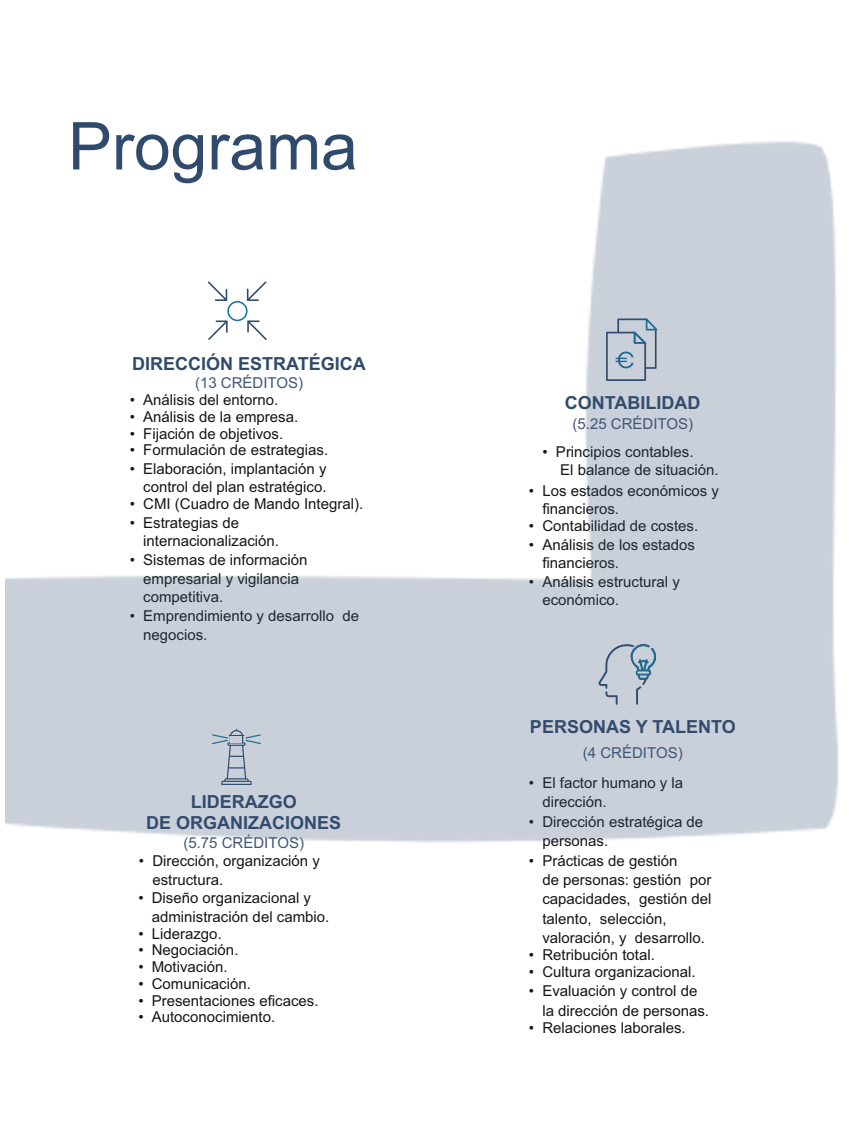
<style>
.page{position:relative;width:849px;height:1148px;background:#fff}
.page>*{position:absolute;margin:0;border:0;box-sizing:border-box;transform-origin:0 0}
.t1{font:66px "EHU Sans";color:#304a6d}
.t2{font:900 18px/21.5px "EHU Sans";color:#304a6d;text-align:center}
.t3{font:15px/18.6px "EHU Sans";color:#151616}
.t4{font:15px "EHU Sans";color:#435677}
</style>
<div class="page">
<img style="left:6px;top:141px;width:833px;height:702px">
<h1 class="t1" style="left:68px;top:121px;width:291px">Programa</h1>
<p class="t2" style="left:132px;top:354px;width:235px">DIRECCIÓN ESTRATÉGICA</p>
<p class="t4" style="left:195px;top:377px;width:110px">(13 CRÉDITOS)</p>
<p class="t3" style="left:130px;top:392px;width:150px">• Análisis del entorno.</p>
<p class="t3" style="left:130px;top:408px;width:170px">• Análisis de la empresa.</p>
<p class="t3" style="left:130px;top:425px;width:155px">• Fijación de objetivos.</p>
<p class="t3" style="left:130px;top:442px;width:200px">• Formulación de estrategias.</p>
<p class="t3" style="left:130px;top:460px;width:198px;text-align:right">• Elaboración, implantación y control del plan estratégico.</p>
<p class="t3" style="left:130px;top:496px;width:235px">• CMI (Cuadro de Mando Integral).</p>
<p class="t3" style="left:143px;top:514px;width:137px;text-indent:-13px">• Estrategias de internacionalización.</p>
<p class="t3" style="left:143px;top:552px;width:166px;text-indent:-13px">• Sistemas de información empresarial y vigilancia competitiva.</p>
<p class="t3" style="left:143px;top:607px;width:217px;text-indent:-13px">• Emprendimiento y desarrollo de negocios.</p>
<p class="t2" style="left:146px;top:792px;width:197px">LIDERAZGO<br>DE ORGANIZACIONES</p>
<p class="t4" style="left:183px;top:837px;width:122px">(5.75 CRÉDITOS)</p>
<p class="t3" style="left:152px;top:853px;width:169px;text-indent:-13px">• Dirección, organización y estructura.</p>
<p class="t3" style="left:152px;top:890px;width:179px;text-indent:-13px">• Diseño organizacional y administración del cambio.</p>
<p class="t3" style="left:138px;top:925px;width:85px">• Liderazgo.</p>
<p class="t3" style="left:138px;top:942px;width:102px">• Negociación.</p>
<p class="t3" style="left:138px;top:958px;width:91px">• Motivación.</p>
<p class="t3" style="left:138px;top:975px;width:114px">• Comunicación.</p>
<p class="t3" style="left:138px;top:992px;width:182px">• Presentaciones eficaces.</p>
<p class="t3" style="left:138px;top:1009px;width:138px">• Autoconocimiento.</p>
<p class="t2" style="left:565px;top:393px;width:137px">CONTABILIDAD</p>
<p class="t4" style="left:573px;top:418px;width:122px">(5.25 CRÉDITOS)</p>
<p class="t3" style="left:560px;top:443px;width:160px;text-indent:-18px">• Principios contables.<br>El balance de situación.</p>
<p class="t3" style="left:542px;top:482px;width:178px;text-indent:-13px">• Los estados económicos y financieros.</p>
<p class="t3" style="left:529px;top:518px;width:171px">• Contabilidad de costes.</p>
<p class="t3" style="left:542px;top:536px;width:154px;text-indent:-13px">• Análisis de los estados financieros.</p>
<p class="t3" style="left:542px;top:573px;width:139px;text-indent:-13px">• Análisis estructural y económico.</p>
<p class="t2" style="left:530px;top:718px;width:207px">PERSONAS Y TALENTO</p>
<p class="t4" style="left:583px;top:746px;width:101px">(4 CRÉDITOS)</p>
<p class="t3" style="left:542px;top:774px;width:142px;line-height:19.5px;text-indent:-13px">• El factor humano y la dirección.</p>
<p class="t3" style="left:542px;top:813px;width:162px;line-height:19.5px;text-indent:-13px">• Dirección estratégica de personas.</p>
<p class="t3" style="left:542px;top:852px;width:171px;line-height:19.5px;text-indent:-13px">• Prácticas de gestión<br>de personas: gestión por capacidades, gestión del talento, selección, valoración, y desarrollo.</p>
<p class="t3" style="left:529px;top:947px;width:127px">• Retribución total.</p>
<p class="t3" style="left:529px;top:963px;width:168px">• Cultura organizacional.</p>
<p class="t3" style="left:542px;top:982px;width:168px;line-height:19.5px;text-indent:-13px">• Evaluación y control de la dirección de personas.</p>
<p class="t3" style="left:529px;top:1019px;width:158px">• Relaciones laborales.</p>
</div>
